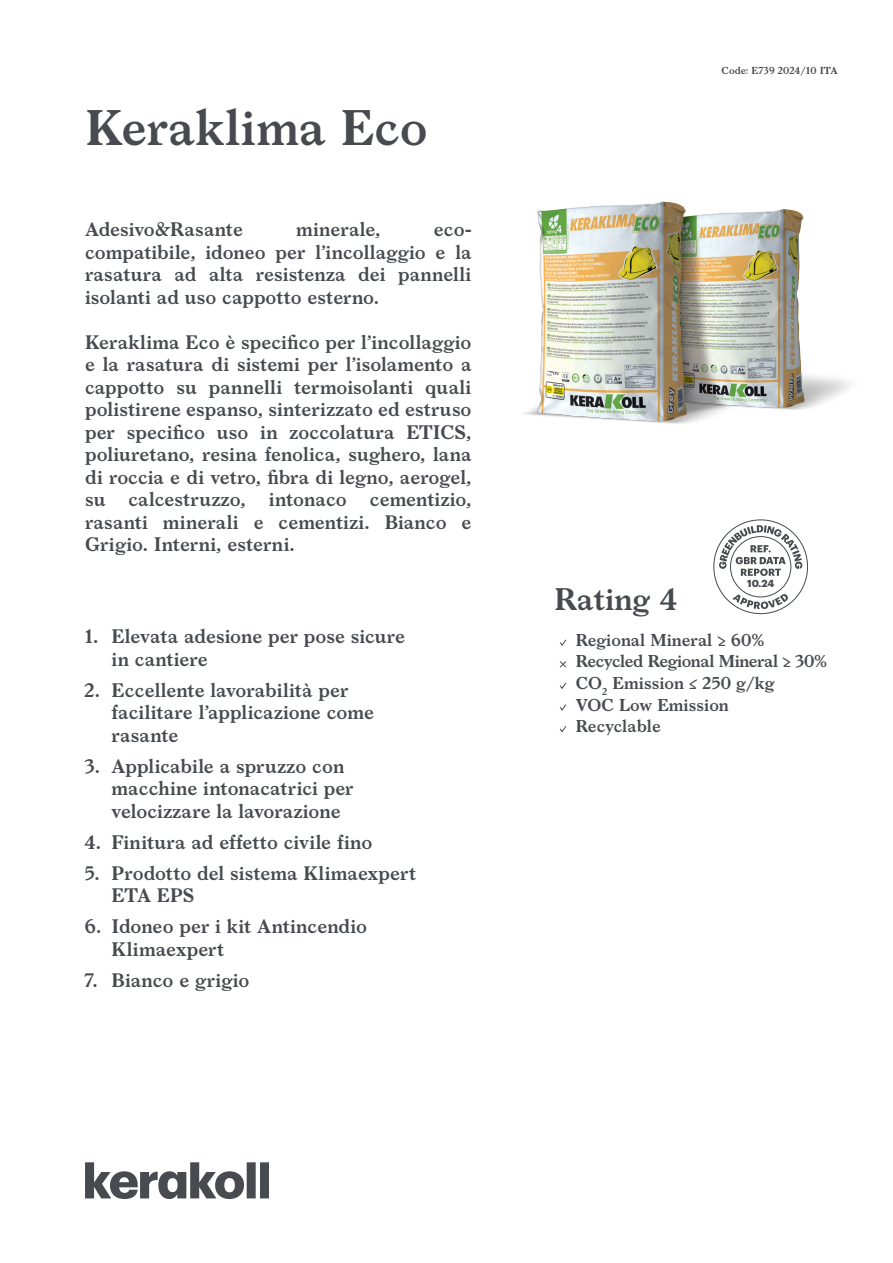
<style>
.page{position:relative;width:893px;height:1263px;background:#fff}
.page>*{position:absolute;margin:0;border:0;box-sizing:border-box;transform-origin:0 0}
.notag_cover_nome_prodotto{font:600 48px "Larish Neue";letter-spacing:.005em;color:#474a4e}
.cover_eco{font:600 30px "Larish Neue";color:#474a4e}
.cover_descrizione_prodotto{font:600 18.75px/22.5px "Larish Neue";color:#474a4e}
.notag_cover_voci_rating{font:600 16.5px "Larish Neue";color:#474a4e}
.notag_cover_voci_rating-2{font:600 16.5px "Larish Neue";letter-spacing:-.025em;color:#474a4e}
.cover_datareport{font:700 10.05px "Graphik";color:#474a4e}
.t1{font:600 9.75px "Larish Neue";color:#474a4e}
</style>
<div class="page">
<svg style="left:713px;top:519px;width:95px;height:95px"></svg>
<svg style="left:85px;top:1162px;width:184px;height:37px"></svg>
<img style="left:524px;top:201px;width:326px;height:223px">
<svg style="left:559px;top:639px;width:8px;height:7px"></svg>
<svg style="left:559px;top:661px;width:8px;height:7px"></svg>
<svg style="left:560px;top:682px;width:7px;height:7px"></svg>
<svg style="left:559px;top:704px;width:8px;height:7px"></svg>
<svg style="left:559px;top:726px;width:8px;height:7px"></svg>
<p class="notag_cover_nome_prodotto" style="left:85px;top:91px;width:344px">Keraklima Eco</p>
<p class="cover_descrizione_prodotto" style="left:85px;top:217px;width:159px">Adesivo&amp;Rasante</p>
<p class="cover_descrizione_prodotto" style="left:296px;top:217px;width:86px">minerale,</p>
<p class="cover_descrizione_prodotto" style="left:85px;top:217px;width:388px;text-align:justify;text-indent:349px">eco&shy;compatibile, idoneo per l’incollaggio e la rasatura ad alta resistenza dei pannelli isolanti ad uso cappotto esterno.</p>
<p class="cover_descrizione_prodotto" style="left:85px;top:329px;width:388px;text-align:justify">Keraklima Eco è specifico per l’incollaggio e la rasatura di sistemi per l’isolamento a cappotto su pannelli termoisolanti quali polistirene espanso, sinterizzato ed estruso per specifico uso in zoccolatura ETICS, poliuretano, resina fenolica, sughero, lana di roccia e di vetro, fibra di legno, aerogel, su calcestruzzo, intonaco cementizio, rasanti minerali e cementizi. Bianco e Grigio. Interni, esterni.</p>
<p class="cover_descrizione_prodotto" style="left:112px;top:624px;width:295px;text-indent:-27px">1. Elevata adesione per pose sicure in cantiere</p>
<p class="cover_descrizione_prodotto" style="left:112px;top:677px;width:264px;text-indent:-27px">2. Eccellente lavorabilità per facilitare l’applicazione come rasante</p>
<p class="cover_descrizione_prodotto" style="left:112px;top:753px;width:244px;text-indent:-27px">3. Applicabile a spruzzo con macchine intonacatrici per velocizzare la lavorazione</p>
<p class="cover_descrizione_prodotto" style="left:85px;top:829px;width:289px">4. Finitura ad effetto civile fino</p>
<p class="cover_descrizione_prodotto" style="left:112px;top:860px;width:306px;text-indent:-27px">5. Prodotto del sistema Klimaexpert<br>ETA EPS</p>
<p class="cover_descrizione_prodotto" style="left:112px;top:914px;width:257px;text-indent:-27px">6. Idoneo per i kit Antincendio<br>Klimaexpert</p>
<p class="cover_descrizione_prodotto" style="left:85px;top:967px;width:166px">7. Bianco e grigio</p>
<p class="t1" style="left:722px;top:63px;width:118px">Code: E739 2024/10 ITA</p>
<p class="cover_datareport" style="left:747px;top:575px;width:28px">10.24</p>
<p class="cover_eco" style="left:554px;top:576px;width:125px">Rating 4</p>
<p class="notag_cover_voci_rating" style="left:576px;top:627px;width:190px">Regional Mineral ≥ 60%</p>
<p class="notag_cover_voci_rating-2" style="left:576px;top:649px;width:253px">Recycled Regional Mineral ≥ 30%</p>
<p class="notag_cover_voci_rating" style="left:576px;top:670px;width:200px">CO<sub>2</sub> Emission ≤ 250 g/kg</p>
<p class="notag_cover_voci_rating" style="left:576px;top:692px;width:155px">VOC Low Emission</p>
<p class="notag_cover_voci_rating" style="left:576px;top:713px;width:86px">Recyclable</p>
</div>
